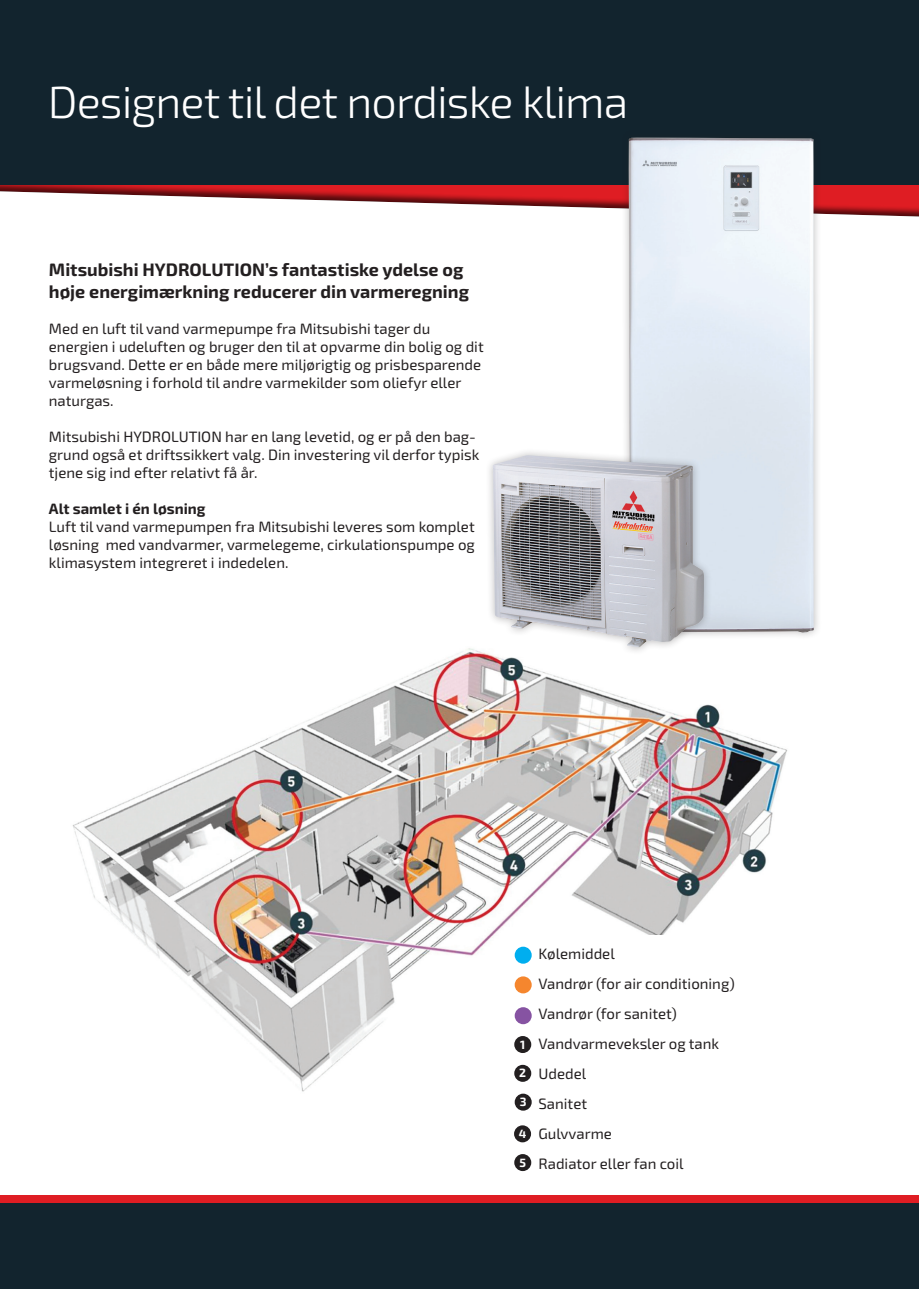
<style>
.page{position:relative;width:919px;height:1289px;background:#fff}
.page>*{position:absolute;margin:0;border:0;box-sizing:border-box;transform-origin:0 0}
.t1{font:300 45px "Exo 2";letter-spacing:-.02em;color:#fff}
.t2{font:700 18px/21.6px "Exo 2";color:#231f20}
.t3{font:15px/18px "Exo 2";color:#231f20}
.t4{font:700 15px "Exo 2";color:#231f20}
.t5{font:700 12px "Exo 2";color:#fff}
</style>
<div class="page">
<div style="left:0;top:1192px;width:918px;height:29px;background:#231f20;opacity:.75"></div>
<svg style="left:0;top:185px;width:918px;height:32px"></svg>
<div style="left:0;top:0;width:918px;height:185px;background:#12242e"></div>
<div style="left:620px;top:130px;width:201px;height:511px;background:#231f20;opacity:.3"></div>
<img style="left:628px;top:138px;width:185px;height:495px">
<div style="left:0;top:1203px;width:918px;height:85px;background:#12242e"></div>
<img style="left:72px;top:648px;width:716px;height:444px">
<div style="left:423px;top:972px;width:302px;height:136px;background:#fff"></div>
<div style="left:484px;top:447px;width:228px;height:208px;background:#231f20;opacity:.3"></div>
<img style="left:492px;top:455px;width:212px;height:192px">
<div style="left:514px;top:946px;width:17px;height:17px;background:#00aeef;border-radius:50%"></div>
<div style="left:514px;top:976px;width:17px;height:17px;background:#f5862e;border-radius:50%"></div>
<div style="left:514px;top:1007px;width:17px;height:17px;background:#8653a2;border-radius:50%"></div>
<div style="left:533px;top:935px;width:335px;height:214px;background:#fff"></div>
<div style="left:514px;top:1035px;width:17px;height:18px;background:#231f20;border-radius:50%"></div>
<div style="left:514px;top:1064px;width:17px;height:17px;background:#231f20;border-radius:50%"></div>
<div style="left:514px;top:1093px;width:17px;height:17px;background:#231f20;border-radius:50%"></div>
<div style="left:514px;top:1125px;width:17px;height:17px;background:#231f20;border-radius:50%"></div>
<div style="left:514px;top:1153px;width:17px;height:17px;background:#231f20;border-radius:50%"></div>
<p class="t1" style="left:48px;top:71px;width:582px">Designet til det nordiske klima</p>
<p class="t2" style="left:49px;top:258px;width:421px">Mitsubishi HYDROLUTION’s fantastiske ydelse og høje energimærkning reducerer din varmeregning</p>
<p class="t3" style="left:49px;top:319px;width:383px">Med en luft til vand varmepumpe fra Mitsubishi tager du</p>
<p class="t3" style="left:49px;top:337px;width:436px">energien i udeluften og bruger den til at opvarme din bolig og dit brugsvand. Dette er en både mere miljørigtig og prisbesparende varmeløsning i forhold til andre varmekilder som oliefyr eller naturgas.</p>
<p class="t3" style="left:49px;top:427px;width:432px">Mitsubishi HYDROLUTION har en lang levetid, og er på den bag&shy;grund også et driftssikkert valg. Din investering vil derfor typisk tjene sig ind efter relativt få år.</p>
<p class="t4" style="left:49px;top:497px;width:158px">Alt samlet i én løsning</p>
<p class="t3" style="left:49px;top:517px;width:427px;text-align:justify">Luft til vand varmepumpen fra Mitsubishi leveres som komplet løsning med vandvarmer, varmelegeme, cirkulationspumpe og klimasystem integreret i indedelen.</p>
<p class="t5" style="left:520px;top:1035px;width:7px">1</p>
<p class="t5" style="left:519px;top:1064px;width:8px">2</p>
<p class="t5" style="left:519px;top:1093px;width:8px">3</p>
<p class="t5" style="left:518px;top:1124px;width:9px">4</p>
<p class="t5" style="left:519px;top:1153px;width:8px">5</p>
<p class="t3" style="left:538px;top:944px;width:78px">Kølemiddel</p>
<p class="t3" style="left:538px;top:974px;width:198px">Vandrør (for air conditioning)</p>
<p class="t3" style="left:538px;top:1004px;width:140px">Vandrør (for sanitet)</p>
<p class="t3" style="left:538px;top:1034px;width:182px">Vandvarmeveksler og tank</p>
<p class="t3" style="left:538px;top:1064px;width:49px">Udedel</p>
<p class="t3" style="left:538px;top:1094px;width:50px">Sanitet</p>
<p class="t3" style="left:538px;top:1124px;width:75px">Gulvvarme</p>
<p class="t3" style="left:538px;top:1154px;width:147px">Radiator eller fan coil</p>
</div>
